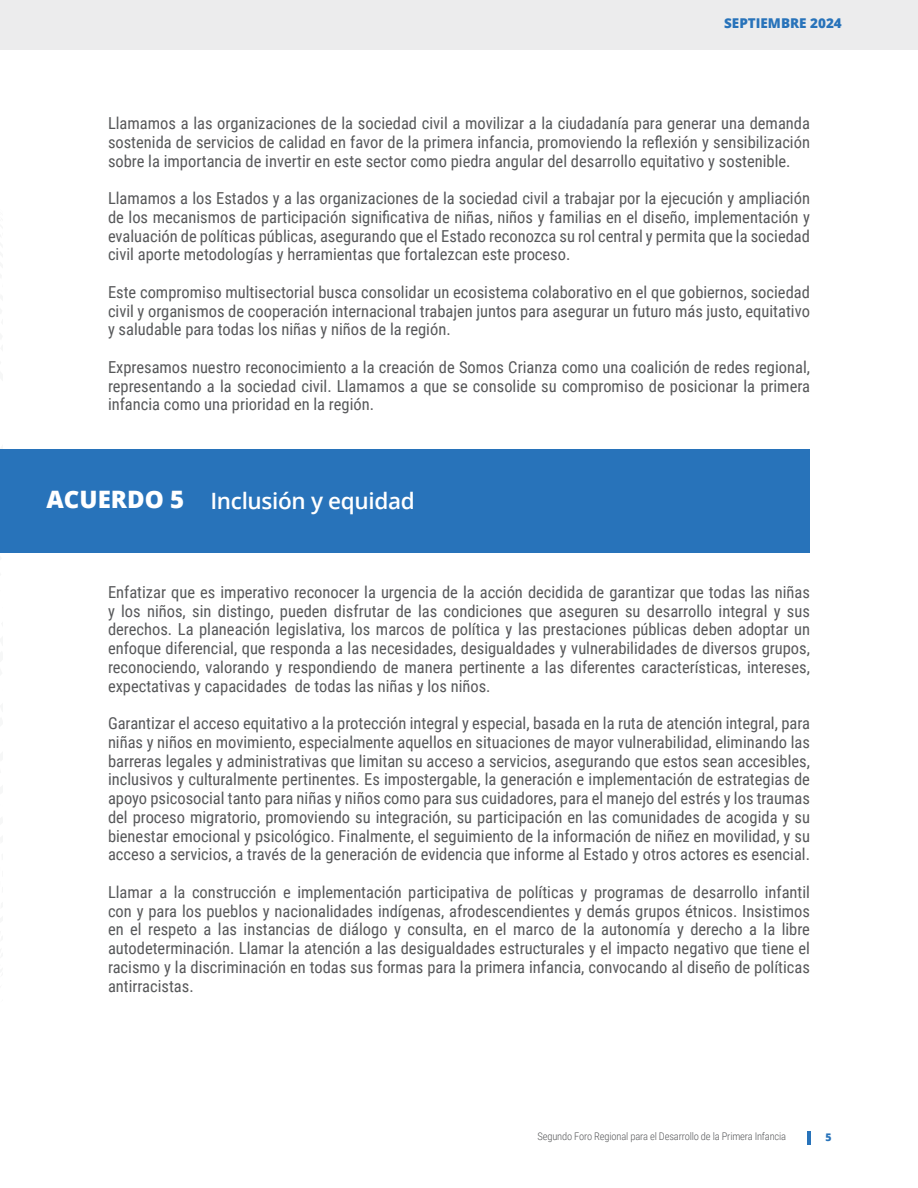
<style>
.page{position:relative;width:918px;height:1188px;background:#fff}
.page>*{position:absolute;margin:0;border:0;box-sizing:border-box;transform-origin:0 0}
.Conclusion_-_Title{font:800 24px "Open Sans";color:#fff}
.Conclusion_GFX_Text{font:600 22.5px "Open Sans";letter-spacing:-.015em;color:#fff}
.Content_-_Body_text{font:16.5px/18.8px "Roboto Condensed";color:#57585a;text-align:justify}
.t1{font:800 13.5px "Open Sans";color:#2873ba}
.t2{font:300 10.5px "Roboto Condensed";letter-spacing:-.015em;color:#57585a}
.t3{font:800 10.5px "Open Sans";color:#2873ba}
</style>
<div class="page">
<div style="left:0;top:0;width:918px;height:50px;background:#ececed"></div>
<hr style="left:808px;top:1131px;width:3px;height:14px;background:#2873ba">
<div style="left:0;top:449px;width:810px;height:104px;background:#2873ba"></div>
<p class="t1" style="left:724px;top:13px;width:119px">SEPTIEMBRE 2024</p>
<p class="Content_-_Body_text" style="left:108px;top:113px;width:704px">Llamamos a las organizaciones de la sociedad civil a movilizar a la ciudadanía para generar una demanda sostenida de servicios de calidad en favor de la primera infancia, promoviendo la reflexión y sensibilización sobre la importancia de invertir en este sector como piedra angular del desarrollo equitativo y sostenible.</p>
<p class="Content_-_Body_text" style="left:108px;top:188px;width:704px">Llamamos a los Estados y a las organizaciones de la sociedad civil a trabajar por la ejecución y ampliación de los mecanismos de participación significativa de niñas, niños y familias en el diseño, implementación y evaluación de políticas públicas, asegurando que el Estado reconozca su rol central y permita que la sociedad civil aporte metodologías y herramientas que fortalezcan este proceso.</p>
<p class="Content_-_Body_text" style="left:108px;top:282px;width:703px">Este compromiso multisectorial busca consolidar un ecosistema colaborativo en el que gobiernos, sociedad civil y organismos de cooperación internacional trabajen juntos para asegurar un futuro más justo, equitativo y saludable para todas los niñas y niños de la región.</p>
<p class="Content_-_Body_text" style="left:108px;top:357px;width:704px">Expresamos nuestro reconocimiento a la creación de Somos Crianza como una coalición de redes regional, representando a la sociedad civil. Llamamos a que se consolide su compromiso de posicionar la primera infancia como una prioridad en la región.</p>
<p class="Conclusion_-_Title" style="left:47px;top:481px;width:139px">ACUERDO 5</p>
<p class="Conclusion_GFX_Text" style="left:210px;top:485px;width:206px">Inclusión y equidad</p>
<p class="Content_-_Body_text" style="left:108px;top:582px;width:704px">Enfatizar que es imperativo reconocer la urgencia de la acción decidida de garantizar que todas las niñas y los niños, sin distingo, pueden disfrutar de las condiciones que aseguren su desarrollo integral y sus derechos. La planeación legislativa, los marcos de política y las prestaciones públicas deben adoptar un enfoque diferencial, que responda a las necesidades, desigualdades y vulnerabilidades de diversos grupos, reconociendo, valorando y respondiendo de manera pertinente a las diferentes características, intereses, expectativas y capacidades de todas las niñas y los niños.</p>
<p class="Content_-_Body_text" style="left:108px;top:713px;width:704px">Garantizar el acceso equitativo a la protección integral y especial, basada en la ruta de atención integral, para niñas y niños en movimiento, especialmente aquellos en situaciones de mayor vulnerabilidad, eliminando las barreras legales y administrativas que limitan su acceso a servicios, asegurando que estos sean accesibles, inclusivos y culturalmente pertinentes. Es impostergable, la generación e implementación de estrategias de apoyo psicosocial tanto para niñas y niños como para sus cuidadores, para el manejo del estrés y los traumas del proceso migratorio, promoviendo su integración, su participación en las comunidades de acogida y su bienestar emocional y psicológico. Finalmente, el seguimiento de la información de niñez en movilidad, y su acceso a servicios, a través de la generación de evidencia que informe al Estado y otros actores es esencial.</p>
<p class="Content_-_Body_text" style="left:108px;top:882px;width:704px">Llamar a la construcción e implementación participativa de políticas y programas de desarrollo infantil con y para los pueblos y nacionalidades indígenas, afrodescendientes y demás grupos étnicos. Insistimos en el respeto a las instancias de diálogo y consulta, en el marco de la autonomía y derecho a la libre autodeterminación. Llamar la atención a las desigualdades estructurales y el impacto negativo que tiene el racismo y la discriminación en todas sus formas para la primera infancia, convocando al diseño de políticas antirracistas.</p>
<p class="t2" style="left:538px;top:1129px;width:250px">Segundo Foro Regional para el Desarrollo de la Primera Infancia</p>
<p class="t3" style="left:826px;top:1129px;width:8px">5</p>
</div>
